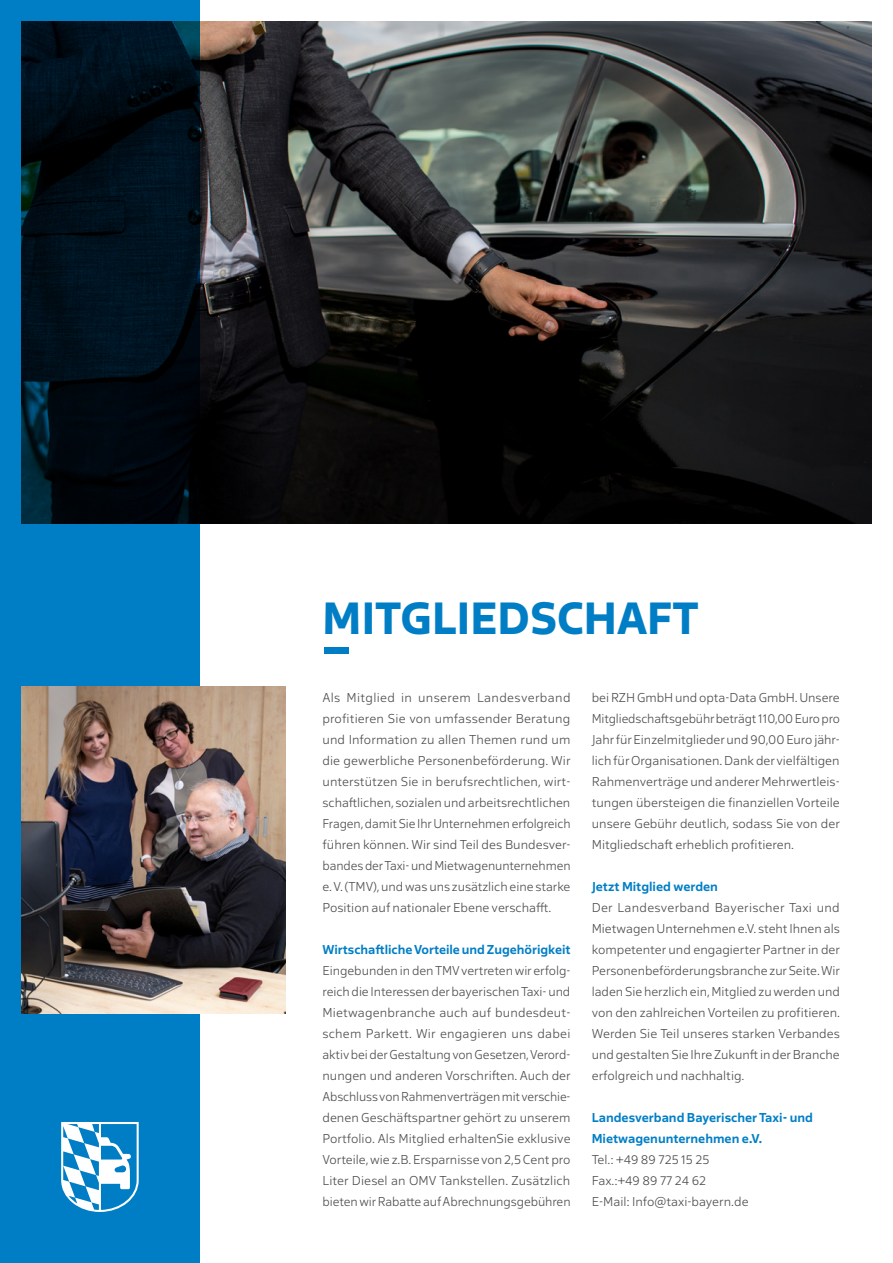
<style>
.page{position:relative;width:893px;height:1263px;background:#fff}
.page>*{position:absolute;margin:0;border:0;box-sizing:border-box;transform-origin:0 0}
.Headline{font:700 47.25px "Salis MVB";color:#007ec5}
.Copy{font:300 13.5px/21px "Salis MVB";color:#494a4b;text-align:justify}
.Copy-2{font:600 13.5px "Salis MVB";color:#007ec5}
</style>
<div class="page">
<img style="left:200px;top:21px;width:672px;height:502px">
<svg style="left:0;top:0;width:200px;height:1263px;fill:#007ec5"></svg>
<svg style="left:61px;top:1122px;width:78px;height:90px"></svg>
<div style="left:325px;top:647px;width:24px;height:7px;background:#007ec5"></div>
<img style="left:21px;top:686px;width:264px;height:327px">
<p class="Headline" style="left:322px;top:586px;width:378px">MITGLIEDSCHAFT</p>
<p class="Copy" style="left:322px;top:686px;width:250px">Als Mitglied in unserem Landesverband profitieren Sie von umfassender Beratung und Information zu allen Themen rund um die gewerbliche Personenbeförderung. Wir unterstützen Sie in berufsrechtlichen, wirt&shy;schaftlichen, sozialen und arbeitsrechtlichen Fragen, damit Sie Ihr Unternehmen erfolgreich führen können. Wir sind Teil des Bundesver&shy;bandes der Taxi- und Mietwagenunternehmen e. V. (TMV), und was uns zusätzlich eine starke Position auf nationaler Ebene verschafft.</p>
<p class="Copy-2" style="left:322px;top:941px;width:250px">Wirtschaftliche Vorteile und Zugehörigkeit</p>
<p class="Copy" style="left:322px;top:959px;width:250px">Eingebunden in den TMV vertreten wir erfolg&shy;reich die Interessen der bayerischen Taxi- und Mietwagenbranche auch auf bundesdeut&shy;schem Parkett. Wir engagieren uns dabei aktiv bei der Gestaltung von Gesetzen, Verord&shy;nungen und anderen Vorschriften. Auch der Abschluss von Rahmenverträgen mit verschie&shy;denen Geschäftspartner gehört zu unserem Portfolio. Als Mitglied erhaltenSie exklusive Vorteile, wie z.B. Ersparnisse von 2,5 Cent pro Liter Diesel an OMV Tankstellen. Zusätzlich bieten wir Rabatte auf Abrechnungsgebühren</p>
<p class="Copy" style="left:592px;top:686px;width:250px">bei RZH GmbH und opta-Data GmbH. Unsere Mitgliedschaftsgebühr beträgt 110,00 Euro pro Jahr für Einzelmitglieder und 90,00 Euro jähr&shy;lich für Organisationen. Dank der vielfältigen Rahmenverträge und anderer Mehrwertleis&shy;tungen übersteigen die finanziellen Vorteile unsere Gebühr deutlich, sodass Sie von der Mitgliedschaft erheblich profitieren.</p>
<p class="Copy-2" style="left:592px;top:878px;width:128px">Jetzt Mitglied werden</p>
<p class="Copy" style="left:592px;top:896px;width:250px">Der Landesverband Bayerischer Taxi und Mietwagen Unternehmen e.V. steht Ihnen als kompetenter und engagierter Partner in der Personenbeförderungsbranche zur Seite. Wir laden Sie herzlich ein, Mitglied zu werden und von den zahlreichen Vorteilen zu profitieren.<br>Werden Sie Teil unseres starken Verbandes und gestalten Sie Ihre Zukunft in der Branche erfolgreich und nachhaltig.</p>
<p class="Copy-2" style="left:592px;top:1109px;width:223px">Landesverband Bayerischer Taxi- und</p>
<p class="Copy-2" style="left:592px;top:1130px;width:172px">Mietwagenunternehmen e.V.</p>
<p class="Copy" style="left:592px;top:1148px;width:119px">Tel.: +49 89 725 15 25</p>
<p class="Copy" style="left:592px;top:1169px;width:116px">Fax.:+49 89 77 24 62</p>
<p class="Copy" style="left:592px;top:1190px;width:158px">E-Mail: Info@taxi-bayern.de</p>
</div>
